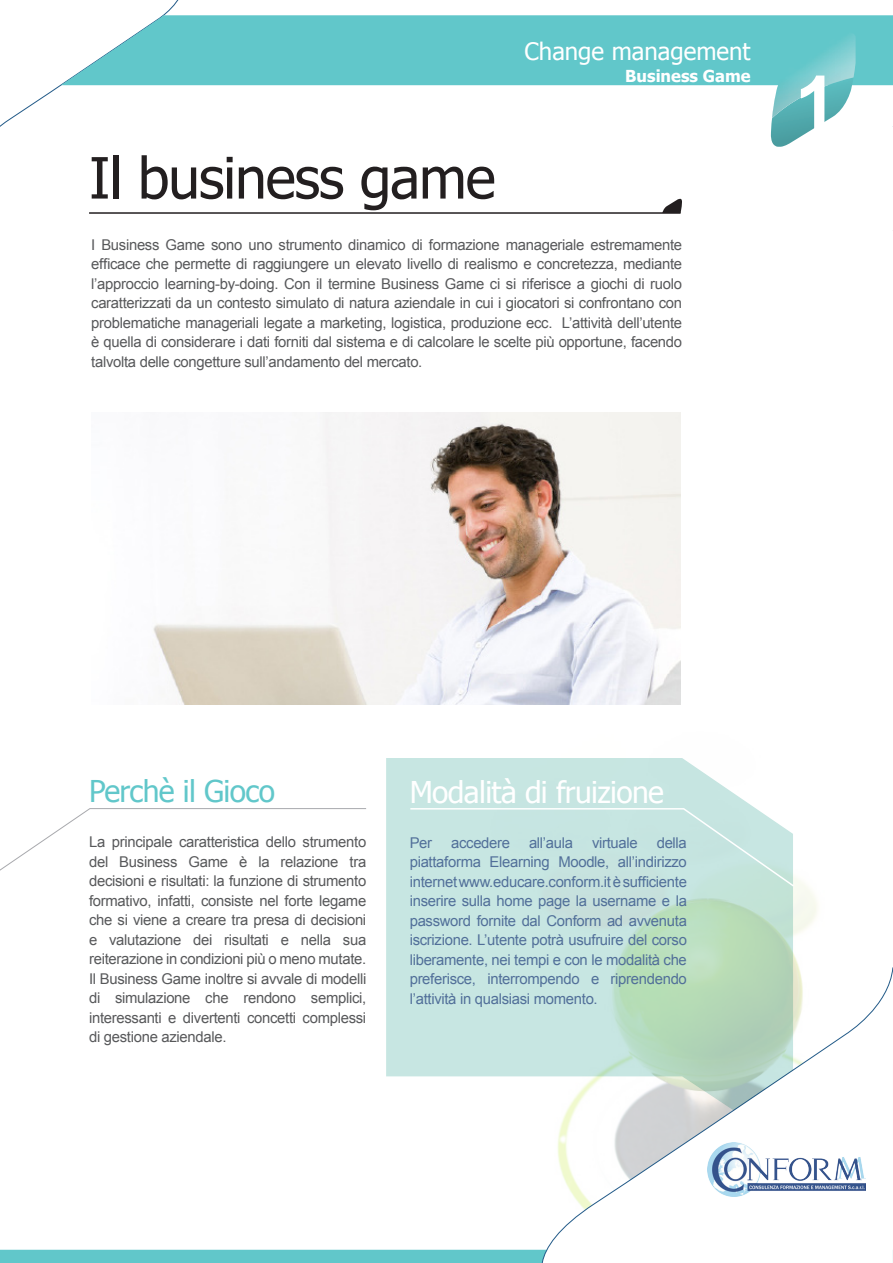
<style>
.page{position:relative;width:893px;height:1263px;background:#fff}
.page>*{position:absolute;margin:0;border:0;box-sizing:border-box;transform-origin:0 0}
.t1{font:700 75px "Arial";color:#fff}
.t2{font:57px "Tahoma";letter-spacing:-.02em;color:#231f20}
.t3{font:30px "Tahoma";letter-spacing:-.02em;color:#fff}
.t4{font:30px "Tahoma";letter-spacing:-.02em;color:#61c7ca}
.t5{font:24px "Tahoma";color:#fff}
.t6{font:700 16.5px "Tahoma";color:#fff}
.t7{font:14.85px/19.5px "Arial";letter-spacing:-.02em;color:#57585a;text-align:justify}
.t8{font:14.85px/19.5px "Arial";letter-spacing:-.02em;color:#516f99;text-align:justify}
</style>
<div class="page">
<img style="left:448px;top:878px;width:369px;height:372px">
<svg style="left:0;top:0;width:186px;height:127px"></svg>
<svg style="left:61px;top:15px;width:832px;height:70px;background:#6ccacd"></svg>
<div style="left:0;top:1250px;width:520px;height:13px;background:#61c7ca"></div>
<svg style="left:520px;top:967px;width:373px;height:296px"></svg>
<svg style="left:770px;top:63px;width:61px;height:84px"></svg>
<img style="left:772px;top:32px;width:84px;height:86px">
<img style="left:707px;top:1143px;width:159px;height:53px">
<hr style="left:89px;top:212px;width:592px;height:2px;background:#231f20">
<svg style="left:662px;top:198px;width:20px;height:15px"></svg>
<svg style="left:0;top:808px;width:366px;height:63px"></svg>
<svg style="left:386px;top:758px;width:407px;height:352px;background:#c9e4da"></svg>
<div style="left:409px;top:807px;width:387px;height:81px;background:#c7e5e1"></div>
<img style="left:153px;top:412px;width:528px;height:293px">
<h3 class="t5" style="left:524px;top:35px;width:228px">Change management</h3>
<p class="t2" style="left:89px;top:140px;width:408px">Il business game</p>
<p class="t6" style="left:625px;top:64px;width:127px">Business Game</p>
<p class="t7" style="left:91px;top:235px;width:592px">I Business Game sono uno strumento dinamico di formazione manageriale estremamente efficace che permette di raggiungere un elevato livello di realismo e concretezza, mediante l’approccio learning-by-doing. Con il termine Business Game ci si riferisce a giochi di ruolo caratterizzati da un contesto simulato di natura aziendale in cui i giocatori si confrontano con problematiche manageriali legate a marketing, logistica, produzione ecc. L’attività dell’utente è quella di considerare i dati forniti dal sistema e di calcolare le scelte più opportune, facendo talvolta delle congetture sull’andamento del mercato.</p>
<p class="t1" style="left:795px;top:50px;width:43px">1</p>
<p class="t4" style="left:89px;top:771px;width:187px">Perchè il Gioco</p>
<p class="t7" style="left:89px;top:832px;width:279px">La principale caratteristica dello strumento del Business Game è la relazione tra decisioni e risultati: la funzione di strumento formativo, infatti, consiste nel forte legame che si viene a creare tra presa di decisioni e valutazione dei risultati e nella sua reiterazione in condizioni più o meno mutate.</p>
<p class="t7" style="left:89px;top:969px;width:279px">Il Business Game inoltre si avvale di modelli di simulazione che rendono semplici, interessanti e divertenti concetti complessi di gestione aziendale.</p>
<p class="t3" style="left:410px;top:772px;width:256px">Modalità di fruizione</p>
<p class="t8" style="left:410px;top:833px;width:24px">Per</p>
<p class="t8" style="left:451px;top:833px;width:60px">accedere</p>
<p class="t8" style="left:529px;top:833px;width:46px">all’aula</p>
<p class="t8" style="left:592px;top:833px;width:47px">virtuale</p>
<p class="t8" style="left:410px;top:833px;width:279px;text-indent:247px">della piattaforma Elearning Moodle, all’indirizzo internet www.educare.conform.it è sufficiente inserire sulla home page la username e la password fornite dal Conform ad avvenuta iscrizione. L’utente potrà usufruire del corso liberamente, nei tempi e con le modalità che preferisce, interrompendo e riprendendo l’attività in qualsiasi momento.</p>
</div>
